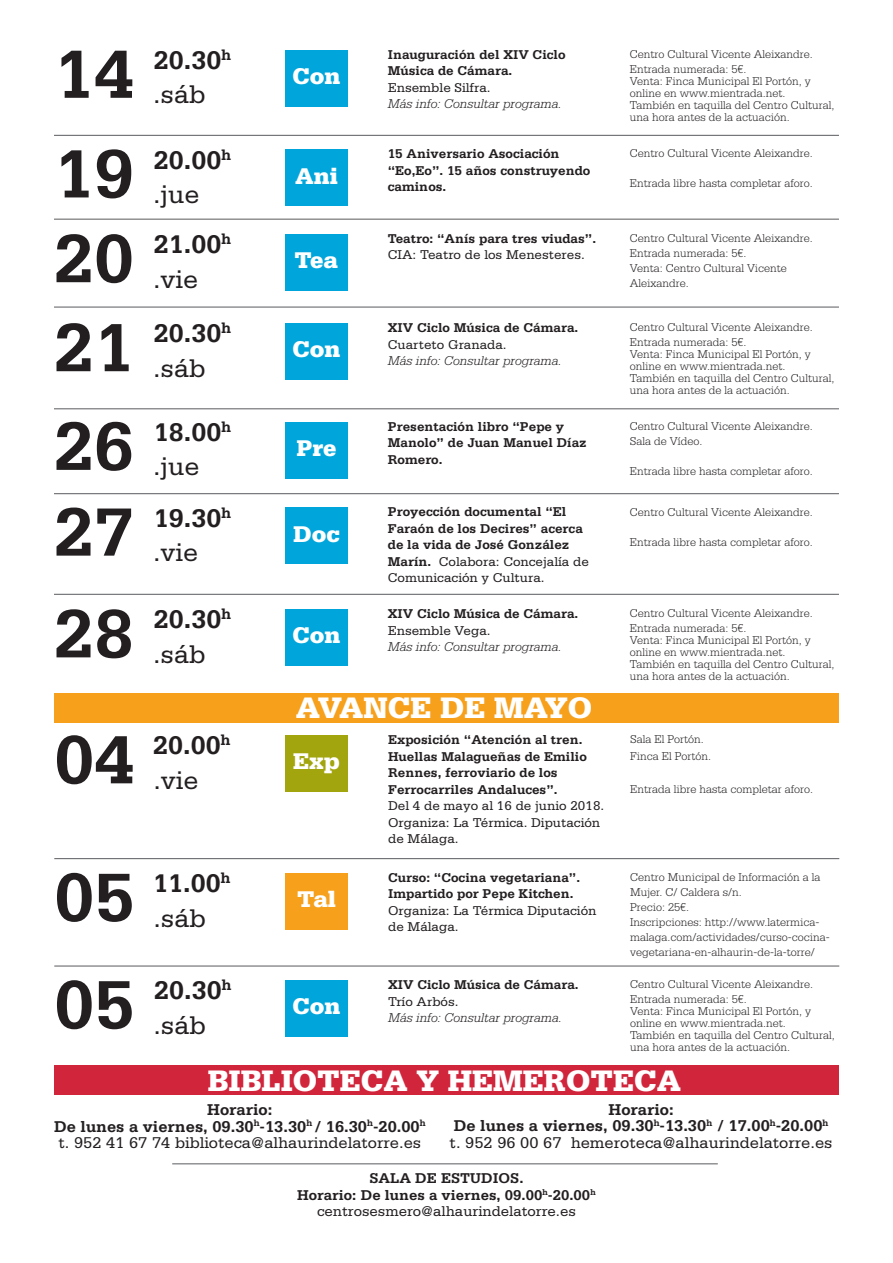
<style>
.page{position:relative;width:893px;height:1263px;background:#fff}
.page>*{position:absolute;margin:0;border:0;box-sizing:border-box;transform-origin:0 0}
.t1{font:700 72px/85.8px "Serifa Std";color:#231f20}
.t2{font:900 31.35px "Serifa Std";color:#fff}
.t3{font:700 27px "Serifa Std";color:#231f20}
.t4{font:27px "Serifa Std";color:#231f20}
.t5{font:900 24px "Serifa Std";color:#fff}
.t6{font:700 16.5px/16.5px "Serifa Std";color:#231f20;text-align:center}
.t7{font:700 15px/16.5px "Serifa Std";color:#231f20;text-align:center}
.t8{font:700 13.5px/16.5px "Serifa Std";color:#231f20}
.t9{font:13.5px/16.5px "Serifa Std";color:#231f20}
.t10{font:italic 300 13.5px "Serifa Std";color:#231f20}
.t11{font:300 12px/15px "Serifa Std";color:#231f20}
.s1{font-weight:400}
</style>
<div class="page">
<div style="left:54px;top:1065px;width:785px;height:30px;background:#d1253c"></div>
<div style="left:54px;top:693px;width:785px;height:30px;background:#f6a01b"></div>
<hr style="left:172px;top:1163px;width:546px;height:1px;background:#6c6d70">
<div style="left:285px;top:50px;width:63px;height:56px;background:#00a6db"></div>
<div style="left:285px;top:323px;width:63px;height:57px;background:#00a6db"></div>
<div style="left:285px;top:609px;width:63px;height:57px;background:#00a6db"></div>
<div style="left:286px;top:980px;width:62px;height:57px;background:#00a6db"></div>
<div style="left:285px;top:422px;width:63px;height:56px;background:#00a6db"></div>
<div style="left:285px;top:508px;width:63px;height:56px;background:#00a6db"></div>
<div style="left:285px;top:149px;width:63px;height:57px;background:#00a6db"></div>
<div style="left:285px;top:234px;width:63px;height:57px;background:#00a6db"></div>
<hr style="left:54px;top:135px;width:785px;height:1px;background:#6c6d70">
<hr style="left:54px;top:408px;width:785px;height:1px;background:#6c6d70">
<hr style="left:54px;top:493px;width:785px;height:1px;background:#6c6d70">
<hr style="left:54px;top:594px;width:785px;height:1px;background:#6c6d70">
<hr style="left:54px;top:858px;width:785px;height:1px;background:#6c6d70">
<hr style="left:54px;top:965px;width:785px;height:1px;background:#6c6d70">
<hr style="left:54px;top:219px;width:785px;height:1px;background:#6c6d70">
<hr style="left:54px;top:306px;width:785px;height:2px;background:#6c6d70">
<div style="left:286px;top:735px;width:62px;height:57px;background:#a3a50e"></div>
<div style="left:286px;top:873px;width:62px;height:56px;background:#f6a01b"></div>
<h1 class="t1" style="left:54px;top:31px;width:82px">14</h1>
<h1 class="t1" style="left:54px;top:131px;width:82px;line-height:84.8px">19<br>20</h1>
<h1 class="t1" style="left:54px;top:304px;width:82px">21</h1>
<h1 class="t1" style="left:54px;top:403px;width:82px">26<br>27</h1>
<h1 class="t1" style="left:54px;top:590px;width:82px">28</h1>
<h1 class="t1" style="left:54px;top:716px;width:82px">04</h1>
<h1 class="t1" style="left:54px;top:854px;width:82px">05</h1>
<h1 class="t1" style="left:54px;top:961px;width:82px">05</h1>
<h3 class="t3" style="left:154px;top:44px;width:79px">20.30<sup>h</sup></h3>
<h3 class="t4" style="left:153px;top:80px;width:54px">.sáb</h3>
<h3 class="t3" style="left:154px;top:144px;width:79px">20.00<sup>h</sup></h3>
<h3 class="t4" style="left:153px;top:179px;width:48px">.jue</h3>
<h3 class="t3" style="left:154px;top:229px;width:79px">21.00<sup>h</sup></h3>
<h3 class="t4" style="left:153px;top:264px;width:47px">.vie</h3>
<h3 class="t3" style="left:154px;top:317px;width:79px">20.30<sup>h</sup></h3>
<h3 class="t4" style="left:153px;top:353px;width:54px">.sáb</h3>
<h3 class="t3" style="left:154px;top:416px;width:79px">18.00<sup>h</sup></h3>
<h3 class="t4" style="left:153px;top:452px;width:48px">.jue</h3>
<h3 class="t3" style="left:154px;top:502px;width:79px">19.30<sup>h</sup></h3>
<h3 class="t4" style="left:153px;top:537px;width:47px">.vie</h3>
<h3 class="t3" style="left:154px;top:604px;width:79px">20.30<sup>h</sup></h3>
<h3 class="t4" style="left:153px;top:639px;width:54px">.sáb</h3>
<h3 class="t5" style="left:292px;top:62px;width:49px">Con</h3>
<h3 class="t5" style="left:295px;top:162px;width:44px">Ani</h3>
<h3 class="t5" style="left:295px;top:246px;width:45px">Tea</h3>
<h3 class="t5" style="left:292px;top:335px;width:49px">Con</h3>
<h3 class="t5" style="left:296px;top:434px;width:42px">Pre</h3>
<h3 class="t5" style="left:293px;top:520px;width:48px">Doc</h3>
<h3 class="t5" style="left:292px;top:621px;width:49px">Con</h3>
<p class="t8" style="left:388px;top:46px;width:179px">Inauguración del XIV Ciclo<br>Música de Cámara.</p>
<p class="t9" style="left:388px;top:79px;width:104px">Ensemble Silfra.</p>
<p class="t10" style="left:388px;top:96px;width:176px">Más info: Consultar programa.</p>
<p class="t8" style="left:388px;top:146px;width:204px">15 Aniversario Asociación “Eo,Eo”. 15 años construyendo caminos.</p>
<p class="t8" style="left:388px;top:230px;width:210px">Teatro: “Anís para tres viudas”.</p>
<p class="t9" style="left:388px;top:247px;width:199px">CIA: Teatro de los Menesteres.</p>
<p class="t8" style="left:388px;top:319px;width:192px">XIV Ciclo Música de Cámara.</p>
<p class="t9" style="left:388px;top:336px;width:120px">Cuarteto Granada.</p>
<p class="t10" style="left:388px;top:353px;width:176px">Más info: Consultar programa.</p>
<p class="t8" style="left:388px;top:418px;width:200px">Presentación libro “Pepe y<br>Manolo” de Juan Manuel Díaz<br>Romero.</p>
<p class="t8" style="left:388px;top:504px;width:203px">Proyección documental “El<br>Faraón de los Decires” acerca de la vida de José González<br>Marín. <span class="s1">Colabora: Concejalía de<br>Comunicación y Cultura.</span></p>
<p class="t8" style="left:388px;top:605px;width:192px">XIV Ciclo Música de Cámara.</p>
<p class="t9" style="left:388px;top:622px;width:104px">Ensemble Vega.</p>
<p class="t10" style="left:388px;top:639px;width:176px">Más info: Consultar programa.</p>
<h2 class="t2" style="left:296px;top:690px;width:298px">AVANCE DE MAYO</h2>
<h3 class="t3" style="left:153px;top:730px;width:79px">20.00<sup>h</sup></h3>
<p class="t8" style="left:388px;top:731px;width:200px">Exposición “Atención al tren.<br>Huellas Malagueñas de Emilio<br>Rennes, ferroviario de los<br>Ferrocarriles Andaluces”.</p>
<p class="t9" style="left:388px;top:798px;width:218px">Del 4 de mayo al 16 de junio 2018.<br>Organiza: La Térmica. Diputación de Málaga.</p>
<h3 class="t5" style="left:293px;top:747px;width:48px">Exp</h3>
<h3 class="t4" style="left:153px;top:765px;width:47px">.vie</h3>
<h3 class="t3" style="left:153px;top:867px;width:79px">11.00<sup>h</sup></h3>
<p class="t8" style="left:388px;top:869px;width:194px">Curso: “Cocina vegetariana”.<br>Impartido por Pepe Kitchen.</p>
<p class="t9" style="left:388px;top:902px;width:210px">Organiza: La Térmica Diputación de Málaga.</p>
<h3 class="t5" style="left:297px;top:885px;width:40px">Tal</h3>
<h3 class="t4" style="left:153px;top:903px;width:54px">.sáb</h3>
<h3 class="t3" style="left:154px;top:974px;width:79px">20.30<sup>h</sup></h3>
<h3 class="t4" style="left:153px;top:1010px;width:54px">.sáb</h3>
<h3 class="t5" style="left:293px;top:992px;width:49px">Con</h3>
<p class="t8" style="left:388px;top:976px;width:192px">XIV Ciclo Música de Cámara.</p>
<p class="t9" style="left:388px;top:993px;width:72px">Trío Arbós.</p>
<p class="t10" style="left:388px;top:1010px;width:176px">Más info: Consultar programa.</p>
<p class="t11" style="left:630px;top:46px;width:184px">Centro Cultural Vicente Aleixandre.<br>Entrada numerada: 5€.</p>
<p class="t11" style="left:630px;top:75px;width:206px;line-height:12px">Venta: Finca Municipal El Portón, y online en www.mientrada.net.<br>También en taquilla del Centro Cultural, una hora antes de la actuación.</p>
<p class="t11" style="left:630px;top:146px;width:184px">Centro Cultural Vicente Aleixandre.</p>
<p class="t11" style="left:630px;top:176px;width:184px">Entrada libre hasta completar aforo.</p>
<p class="t11" style="left:630px;top:231px;width:184px">Centro Cultural Vicente Aleixandre.<br>Entrada numerada: 5€.<br>Venta: Centro Cultural Vicente<br>Aleixandre.</p>
<p class="t11" style="left:630px;top:320px;width:184px">Centro Cultural Vicente Aleixandre.<br>Entrada numerada: 5€.</p>
<p class="t11" style="left:630px;top:348px;width:206px;line-height:12px">Venta: Finca Municipal El Portón, y online en www.mientrada.net.<br>También en taquilla del Centro Cultural, una hora antes de la actuación.</p>
<p class="t11" style="left:630px;top:418px;width:184px">Centro Cultural Vicente Aleixandre.<br>Sala de Vídeo.</p>
<p class="t11" style="left:630px;top:463px;width:184px">Entrada libre hasta completar aforo.</p>
<p class="t11" style="left:630px;top:504px;width:184px">Centro Cultural Vicente Aleixandre.</p>
<p class="t11" style="left:630px;top:534px;width:184px">Entrada libre hasta completar aforo.</p>
<p class="t11" style="left:630px;top:606px;width:184px">Centro Cultural Vicente Aleixandre.<br>Entrada numerada: 5€.</p>
<p class="t11" style="left:630px;top:634px;width:206px;line-height:12px">Venta: Finca Municipal El Portón, y online en www.mientrada.net.<br>También en taquilla del Centro Cultural, una hora antes de la actuación.</p>
<p class="t11" style="left:630px;top:731px;width:83px;line-height:16.5px">Sala El Portón.<br>Finca El Portón.</p>
<p class="t11" style="left:630px;top:781px;width:184px">Entrada libre hasta completar aforo.</p>
<p class="t11" style="left:630px;top:869px;width:201px">Centro Municipal de Información a la Mujer. C/ Caldera s/n.<br>Precio: 25€.<br>Inscripciones: http://www.latermica&shy;malaga.com/actividades/curso-cocina&shy;vegetariana-en-alhaurin-de-la-torre/</p>
<p class="t11" style="left:630px;top:977px;width:184px">Centro Cultural Vicente Aleixandre.<br>Entrada numerada: 5€.</p>
<p class="t11" style="left:630px;top:1005px;width:206px;line-height:12px">Venta: Finca Municipal El Portón, y online en www.mientrada.net.<br>También en taquilla del Centro Cultural, una hora antes de la actuación.</p>
<h2 class="t2" style="left:208px;top:1062px;width:475px">BIBLIOTECA Y HEMEROTECA</h2>
<h3 class="t6" style="left:54px;top:1101px;width:373px">Horario:<br>De lunes a viernes, 09.30<sup>h</sup>-13.30<sup>h</sup> / 16.30<sup>h</sup>-20.00<sup>h </sup><span class="s1">t. 952 41 67 74 biblioteca@alhaurindelatorre.es</span></h3>
<h3 class="t6" style="left:450px;top:1101px;width:384px">Horario:<br>De lunes a viernes, 09.30<sup>h</sup>-13.30<sup>h</sup> / 17.00<sup>h</sup>-20.00<sup>h </sup><span class="s1">t. 952 96 00 67 hemeroteca@alhaurindelatorre.es</span></h3>
<p class="t7" style="left:297px;top:1170px;width:300px">SALA DE ESTUDIOS.<br>Horario: De lunes a viernes, 09.00<sup>h</sup>-20.00<sup>h </sup><span class="s1">centrosesmero@alhaurindelatorre.es</span></p>
</div>
